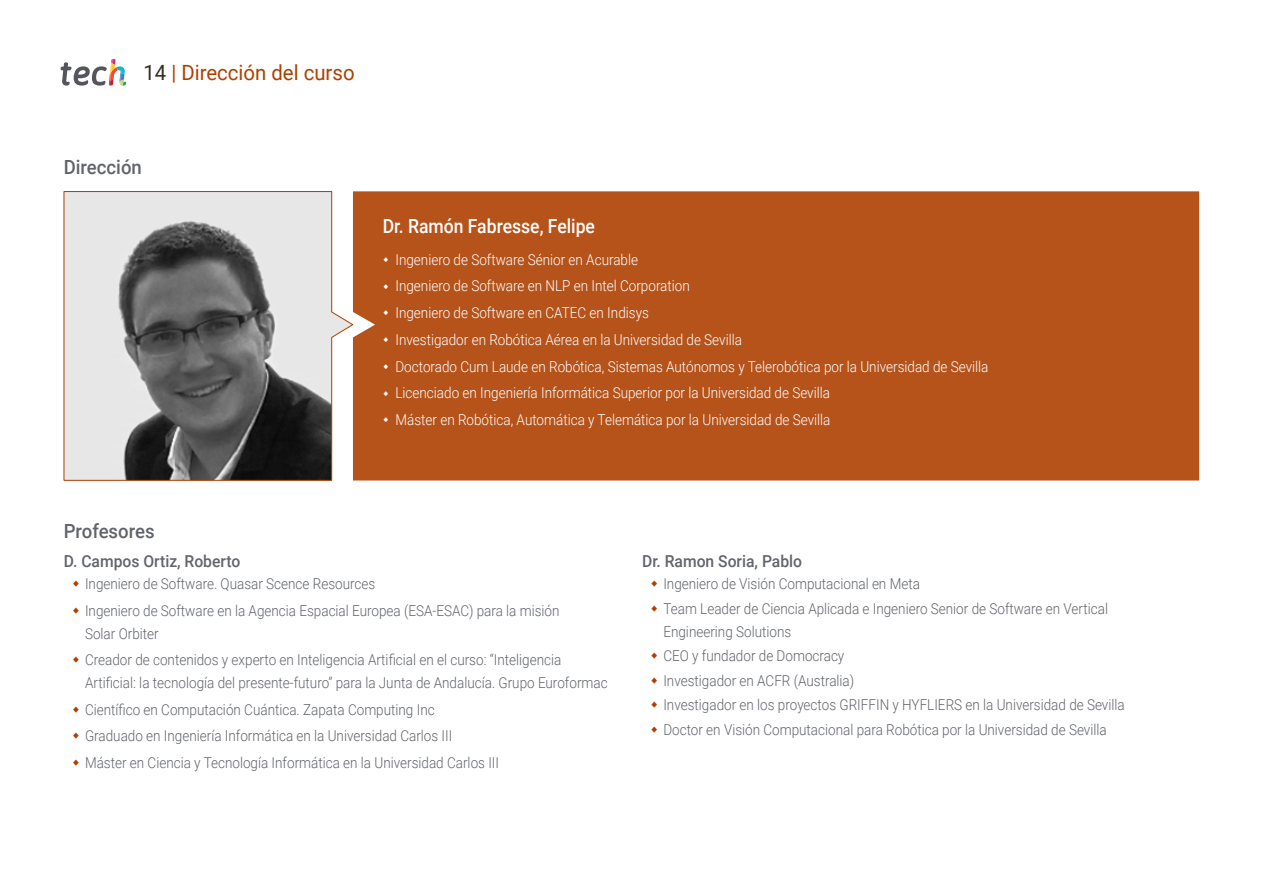
<style>
.page{position:relative;width:1263px;height:893px;background:#fff}
.page>*{position:absolute;margin:0;border:0;box-sizing:border-box;transform-origin:0 0}
.t1{font:21px "Roboto";color:#ae4000}
.t2{font:500 19.5px "Roboto";color:#fff;scale:.9 1}
.t3{font:500 19.5px "Roboto";color:#61646a;scale:.95 1}
.t4{font:500 16.5px "Roboto";color:#61646a;scale:.95 1}
.t5{font:300 15px/26.7px "Roboto";color:#61646a;scale:.9 1}
.t6{font:300 15px/26.7px "Roboto";color:#fff;scale:.9 1}
.s1{color:#312e20}
</style>
<div class="page">
<svg style="left:61px;top:59px;width:65px;height:27px"></svg>
<div style="left:353px;top:191px;width:846px;height:289px;background:#b6531a"></div>
<svg style="left:64px;top:191px;width:289px;height:290px;background:#9f9e9d"></svg>
<svg style="left:384px;top:257px;width:4px;height:5px"></svg>
<svg style="left:384px;top:284px;width:4px;height:5px"></svg>
<svg style="left:384px;top:310px;width:4px;height:5px"></svg>
<svg style="left:384px;top:337px;width:4px;height:5px"></svg>
<svg style="left:384px;top:364px;width:4px;height:5px"></svg>
<svg style="left:384px;top:391px;width:4px;height:5px"></svg>
<svg style="left:384px;top:417px;width:4px;height:5px"></svg>
<h1 class="t1" style="left:144px;top:57px;width:213px"><span class="s1">14</span> | Dirección del curso</h1>
<h2 class="t3" style="left:64px;top:154px;width:84px">Dirección</h2>
<h2 class="t3" style="left:64px;top:517px;width:97px">Profesores</h2>
<h2 class="t2" style="left:383px;top:212px;width:237px">Dr. Ramón Fabresse, Felipe</h2>
<p class="t6" style="left:395px;top:245px;width:660px">Ingeniero de Software Sénior en Acurable<br>Ingeniero de Software en NLP en Intel Corporation<br>Ingeniero de Software en CATEC en Indisys<br>Investigador en Robótica Aérea en la Universidad de Sevilla<br>Doctorado Cum Laude en Robótica, Sistemas Autónomos y Telerobótica por la Universidad de Sevilla Licenciado en Ingeniería Informática Superior por la Universidad de Sevilla<br>Máster en Robótica, Automática y Telemática por la Universidad de Sevilla</p>
<p class="t4" style="left:64px;top:550px;width:187px">D. Campos Ortiz, Roberto</p>
<p class="t5" style="left:85px;top:570px;width:529px">Ingeniero de Software. Quasar Scence Resources<br>Ingeniero de Software en la Agencia Espacial Europea (ESA-ESAC) para la misión</p>
<p class="t5" style="left:85px;top:619px;width:531px">Solar Orbiter<br>Creador de contenidos y experto en Inteligencia Artificial en el curso: “Inteligencia</p>
<p class="t5" style="left:85px;top:669px;width:582px">Artificial: la tecnología del presente-futuro” para la Junta de Andalucía. Grupo Euroformac Científico en Computación Cuántica. Zapata Computing Inc<br>Graduado en Ingeniería Informática en la Universidad Carlos III<br>Máster en Ciencia y Tecnología Informática en la Universidad Carlos III</p>
<p class="t4" style="left:642px;top:550px;width:170px">Dr. Ramon Soria, Pablo</p>
<p class="t5" style="left:663px;top:571px;width:495px;line-height:24.6px">Ingeniero de Visión Computacional en Meta<br>Team Leader de Ciencia Aplicada e Ingeniero Senior de Software en Vertical</p>
<p class="t5" style="left:663px;top:618px;width:514px;line-height:24.6px">Engineering Solutions<br>CEO y fundador de Domocracy<br>Investigador en ACFR (Australia)<br>Investigador en los proyectos GRIFFIN y HYFLIERS en la Universidad de Sevilla Doctor en Visión Computacional para Robótica por la Universidad de Sevilla</p>
</div>
